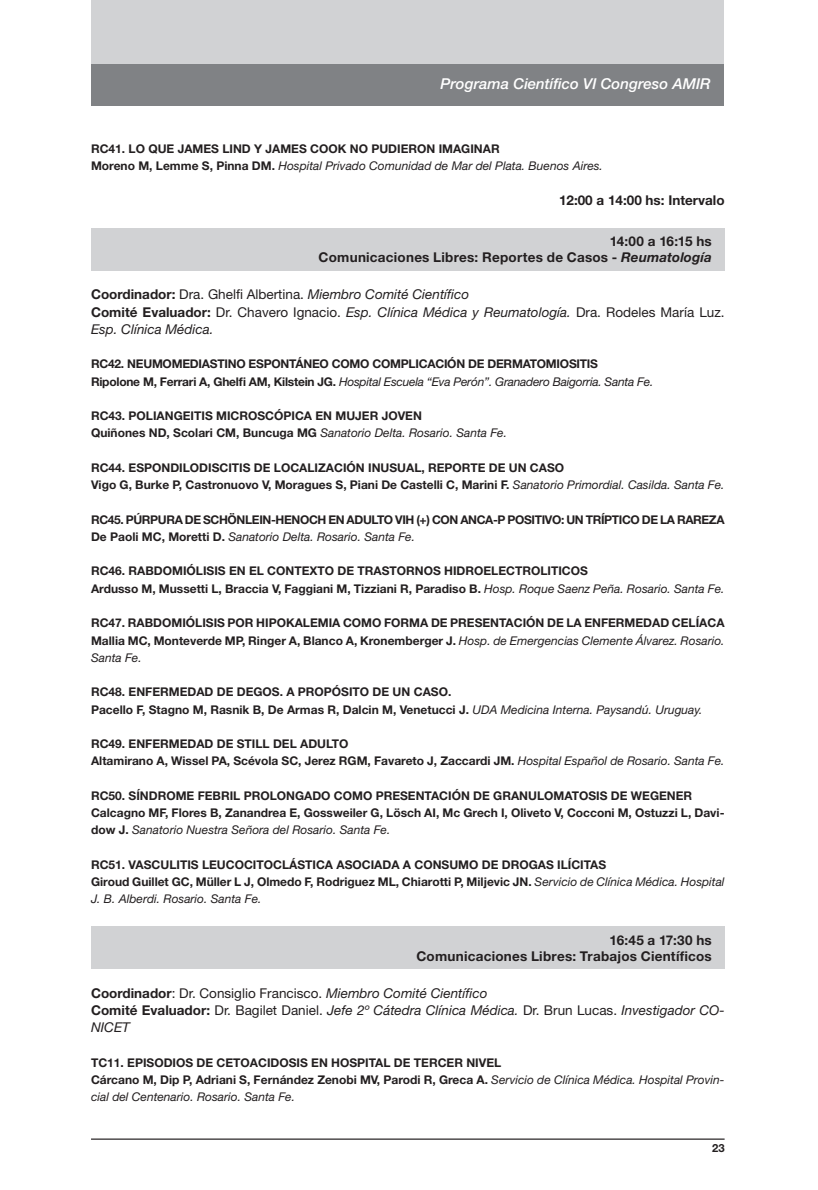
<style>
.page{position:relative;width:818px;height:1190px;background:#fff}
.page>*{position:absolute;margin:0;border:0;box-sizing:border-box;transform-origin:0 0}
.t1{font:italic 500 15px "Helvetica Neue LT Std";color:#fff}
.t2{font:italic 13.5px/17.2px "Helvetica Neue LT Std";color:#231f20}
.t3{font:700 13.5px "Helvetica Neue LT Std";letter-spacing:.015em;color:#231f20}
.t4{font:13.5px "Helvetica Neue LT Std";color:#231f20}
.Text_body{font:700 12px/17.2px "Helvetica Neue LT Std";color:#231f20}
.Text_body-2{font:italic 12px/17.2px "Helvetica Neue LT Std";color:#231f20}
.Text_body-3{font:italic 12px "Helvetica Neue LT Std";letter-spacing:-.02em;color:#231f20}
.Text_body-4{font:700 12px "Helvetica Neue LT Std";letter-spacing:-.03em;color:#231f20}
.Text_body-5{font:700 12px "Helvetica Neue LT Std";letter-spacing:-.02em;color:#231f20}
.t5{font:700 11.25px "Helvetica Neue LT Std";color:#231f20}
.s1{font-weight:700;font-style:normal}
.s2{font-style:italic}
.s3{font-style:normal}
.s4{font-weight:400;font-style:italic}
.s5{font-weight:700}
</style>
<div class="page">
<div style="left:92px;top:0;width:632px;height:106px;background:#d1d2d4"></div>
<div style="left:92px;top:64px;width:632px;height:42px;background:#808285"></div>
<hr style="left:91px;top:1138px;width:634px;height:1px;background:#231f20">
<div style="left:91px;top:228px;width:634px;height:43px;background:#d1d2d4"></div>
<div style="left:91px;top:926px;width:634px;height:43px;background:#d1d2d4"></div>
<p class="t1" style="left:440px;top:75px;width:272px">Programa Científico VI Congreso AMIR</p>
<p class="Text_body" style="left:91px;top:140px;width:410px">RC41. LO QUE JAMES LIND Y JAMES COOK NO PUDIERON IMAGINAR</p>
<p class="Text_body-2" style="left:91px;top:157px;width:513px"><span class="s1">Moreno M, Lemme S, Pinna DM.</span> Hospital Privado Comunidad de Mar del Plata. Buenos Aires.</p>
<p class="t3" style="left:559px;top:192px;width:167px">12:00 a 14:00 hs: Intervalo</p>
<p class="t3" style="left:610px;top:233px;width:104px">14:00 a 16:15 hs</p>
<p class="t3" style="left:319px;top:249px;width:395px">Comunicaciones Libres: Reportes de Casos - <span class="s2">Reumatología</span></p>
<p class="t2" style="left:91px;top:286px;width:380px"><span class="s1">Coordinador:</span> <span class="s3">Dra. Ghelfi Albertina.</span> Miembro Comité Científico</p>
<p class="t2" style="left:91px;top:303px;width:635px"><span class="s1">Comité Evaluador:</span> <span class="s3">Dr. Chavero Ignacio.</span> Esp. Clínica Médica y Reumatología. <span class="s3">Dra. Rodeles María Luz.<br></span>Esp. Clínica Médica.</p>
<p class="Text_body-5" style="left:91px;top:356px;width:508px">RC42. NEUMOMEDIASTINO ESPONTÁNEO COMO COMPLICACIÓN DE DERMATOMIOSITIS</p>
<p class="Text_body-3" style="left:91px;top:374px;width:564px"><span class="s1">Ripolone M, Ferrari A, Ghelfi AM, Kilstein JG.</span> Hospital Escuela “Eva Perón”. Granadero Baigorria. Santa Fe.</p>
<p class="Text_body" style="left:91px;top:407px;width:332px">RC43. POLIANGEITIS MICROSCÓPICA EN MUJER JOVEN</p>
<p class="Text_body-2" style="left:91px;top:424px;width:418px"><span class="s1">Quiñones ND, Scolari CM, Buncuga MG</span> Sanatorio Delta. Rosario. Santa Fe.</p>
<p class="Text_body" style="left:91px;top:458px;width:475px">RC44. ESPONDILODISCITIS DE LOCALIZACIÓN INUSUAL, REPORTE DE UN CASO</p>
<p class="Text_body" style="left:91px;top:476px;width:635px">Vigo G, Burke P, Castronuovo V, Moragues S, Piani De Castelli C, Marini F. <span class="s4">Sanatorio Primordial. Casilda. Santa Fe.</span></p>
<p class="Text_body-4" style="left:91px;top:512px;width:635px">RC45. PÚRPURA DE SCHÖNLEIN-HENOCH EN ADULTO VIH (+) CON ANCA-P POSITIVO: UN TRÍPTICO DE LA RAREZA</p>
<p class="Text_body-2" style="left:91px;top:528px;width:326px"><span class="s1">De Paoli MC, Moretti D.</span> Sanatorio Delta. Rosario. Santa Fe.</p>
<p class="Text_body" style="left:91px;top:562px;width:498px">RC46. RABDOMIÓLISIS EN EL CONTEXTO DE TRASTORNOS HIDROELECTROLITICOS</p>
<p class="Text_body" style="left:91px;top:579px;width:635px">Ardusso M, Mussetti L, Braccia V, Faggiani M, Tizziani R, Paradiso B. <span class="s4">Hosp. Roque Saenz Peña. Rosario. Santa Fe.</span></p>
<p class="Text_body" style="left:91px;top:614px;width:635px">RC47. RABDOMIÓLISIS POR HIPOKALEMIA COMO FORMA DE PRESENTACIÓN DE LA ENFERMEDAD CELÍACA</p>
<p class="Text_body" style="left:91px;top:631px;width:635px">Mallia MC, Monteverde MP, Ringer A, Blanco A, Kronemberger J. <span class="s4">Hosp. de Emergencias Clemente Álvarez. Rosario.<br>Santa Fe.</span></p>
<p class="Text_body" style="left:91px;top:683px;width:362px">RC48. ENFERMEDAD DE DEGOS. A PROPÓSITO DE UN CASO.</p>
<p class="Text_body" style="left:91px;top:700px;width:613px">Pacello F, Stagno M, Rasnik B, De Armas R, Dalcin M, Venetucci J. <span class="s4">UDA Medicina Interna. Paysandú. Uruguay.</span></p>
<p class="Text_body" style="left:91px;top:734px;width:259px">RC49. ENFERMEDAD DE STILL DEL ADULTO</p>
<p class="Text_body" style="left:91px;top:752px;width:635px">Altamirano A, Wissel PA, Scévola SC, Jerez RGM, Favareto J, Zaccardi JM. <span class="s4">Hospital Español de Rosario. Santa Fe.</span></p>
<p class="Text_body" style="left:91px;top:786px;width:603px">RC50. SÍNDROME FEBRIL PROLONGADO COMO PRESENTACIÓN DE GRANULOMATOSIS DE WEGENER</p>
<p class="Text_body" style="left:91px;top:803px;width:635px">Calcagno MF, Flores B, Zanandrea E, Gossweiler G, Lösch AI, Mc Grech I, Oliveto V, Cocconi M, Ostuzzi L, Davi&shy;dow J. <span class="s4">Sanatorio Nuestra Señora del Rosario. Santa Fe.</span></p>
<p class="Text_body" style="left:91px;top:855px;width:517px">RC51. VASCULITIS LEUCOCITOCLÁSTICA ASOCIADA A CONSUMO DE DROGAS ILÍCITAS</p>
<p class="Text_body" style="left:91px;top:872px;width:635px">Giroud Guillet GC, Müller L J, Olmedo F, Rodriguez ML, Chiarotti P, Miljevic JN. <span class="s4">Servicio de Clínica Médica. Hospital<br>J. B. Alberdi. Rosario. Santa Fe.</span></p>
<p class="t3" style="left:609px;top:931px;width:104px">16:45 a 17:30 hs</p>
<p class="t3" style="left:416px;top:947px;width:297px">Comunicaciones Libres: Trabajos Científicos</p>
<p class="t4" style="left:91px;top:984px;width:398px"><span class="s5">Coordinador</span>: Dr. Consiglio Francisco. <span class="s2">Miembro Comité Científico</span></p>
<p class="t2" style="left:91px;top:1001px;width:635px"><span class="s1">Comité Evaluador:</span> <span class="s3">Dr. Bagilet Daniel.</span> Jefe 2º Cátedra Clínica Médica. <span class="s3">Dr. Brun Lucas.</span> Investigador CO-<br>NICET</p>
<p class="Text_body" style="left:91px;top:1053px;width:412px">TC11. EPISODIOS DE CETOACIDOSIS EN HOSPITAL DE TERCER NIVEL</p>
<p class="Text_body-2" style="left:91px;top:1070px;width:635px"><span class="s1">Cárcano M, Dip P, Adriani S, Fernández Zenobi MV, Parodi R, Greca A.</span> Servicio de Clínica Médica. Hospital Provin&shy;cial del Centenario. Rosario. Santa Fe.</p>
<p class="t5" style="left:712px;top:1141px;width:14px">23</p>
</div>
